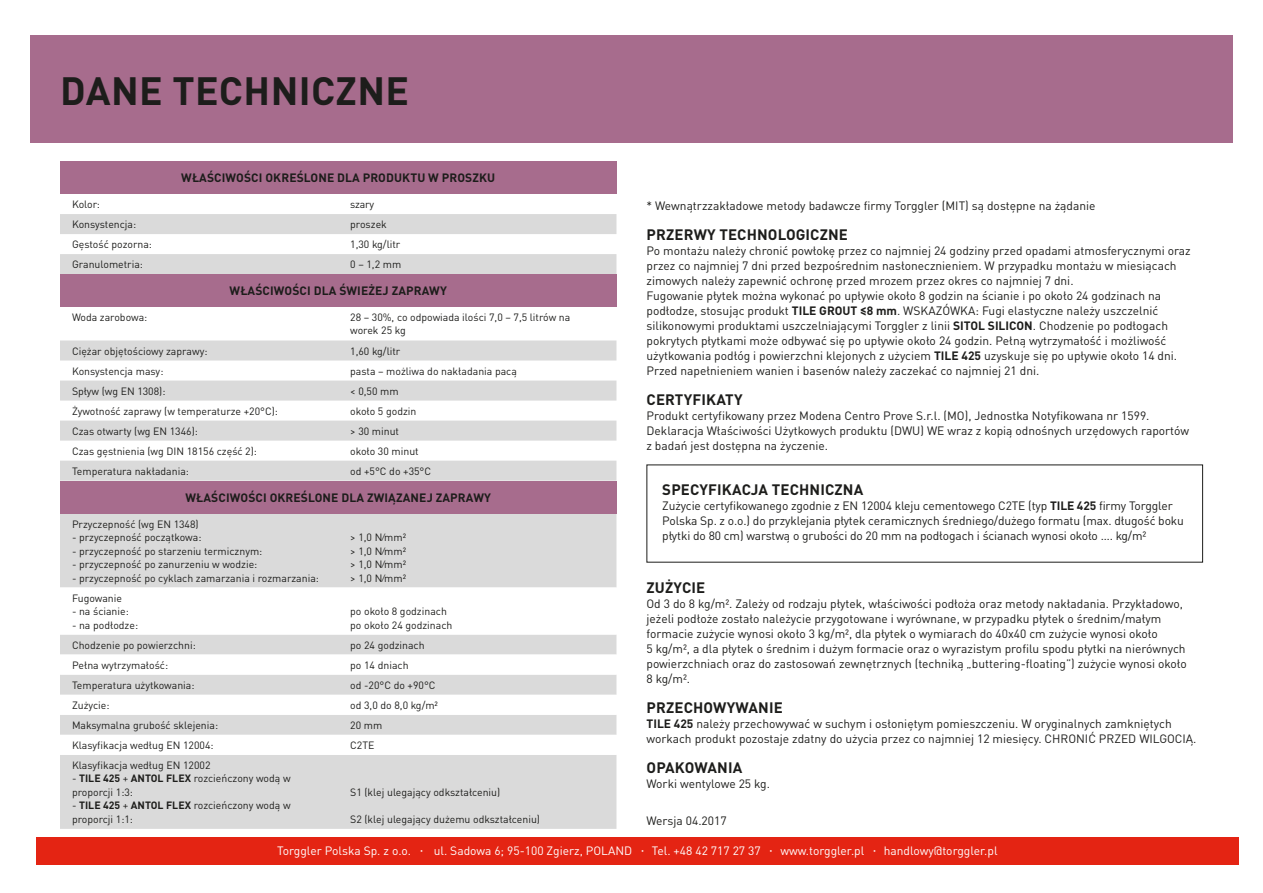
<style>
.page{position:relative;width:1263px;height:893px;background:#fff}
.page>*{position:absolute;margin:0;border:0;box-sizing:border-box;transform-origin:0 0}
.Headline_big{font:700 39px "DIN Pro";letter-spacing:.01em;color:#1d1d1b}
.chapter_headline_all{font:700 15px "DIN Pro";letter-spacing:.01em;color:#1d1d1b}
.Running_copy_no_inde{font:12px/15px "DIN Pro";color:#1d1d1b}
.Running_copy_no_inde-2{font:12px "DIN Pro";color:#fff}
.t1{font:700 12px "DIN Pro";letter-spacing:.01em;color:#1d1d1b}
.table_running{font:10.5px/13.5px "DIN Pro";color:#1d1d1b}
.s1{font-weight:700}
.s2{font-family:"Glober";font-weight:700}
</style>
<div class="page">
<div style="left:36px;top:838px;width:1203px;height:27px;background:#e42413"></div>
<div style="left:30px;top:35px;width:1203px;height:107px;background:#a76c8d"></div>
<svg style="left:60px;top:214px;width:556px;height:60px"></svg>
<svg style="left:60px;top:340px;width:556px;height:141px;fill:#dadada"></svg>
<div style="left:60px;top:513px;width:556px;height:316px;background:#dadada"></div>
<svg style="left:60px;top:587px;width:556px;height:168px"></svg>
<div style="left:60px;top:161px;width:556px;height:33px;background:#a76c8d"></div>
<div style="left:60px;top:274px;width:556px;height:33px;background:#a76c8d"></div>
<div style="left:60px;top:481px;width:556px;height:32px;background:#a76c8d"></div>
<p class="Headline_big" style="left:60px;top:58px;width:350px">DANE TECHNICZNE</p>
<p class="t1" style="left:181px;top:168px;width:315px">WŁAŚCIWOŚCI OKREŚLONE DLA PRODUKTU W PROSZKU</p>
<p class="table_running" style="left:72px;top:196px;width:29px">Kolor:</p>
<p class="table_running" style="left:350px;top:196px;width:25px">szary</p>
<p class="table_running" style="left:72px;top:216px;width:66px">Konsystencja:</p>
<p class="table_running" style="left:350px;top:216px;width:38px">proszek</p>
<p class="table_running" style="left:72px;top:237px;width:82px">Gęstość pozorna:</p>
<p class="table_running" style="left:350px;top:237px;width:52px">1,30 kg/litr</p>
<p class="table_running" style="left:72px;top:257px;width:73px">Granulometria:</p>
<p class="table_running" style="left:350px;top:257px;width:52px">0 – 1,2 mm</p>
<p class="t1" style="left:230px;top:281px;width:219px">WŁAŚCIWOŚCI DLA ŚWIEŻEJ ZAPRAWY</p>
<p class="table_running" style="left:72px;top:309px;width:77px">Woda zarobowa:</p>
<p class="table_running" style="left:350px;top:309px;width:222px">28 – 30%, co odpowiada ilości 7,0 – 7,5 litrów na worek 25 kg</p>
<p class="table_running" style="left:72px;top:343px;width:137px">Ciężar objętościowy zaprawy:</p>
<p class="table_running" style="left:350px;top:343px;width:52px">1,60 kg/litr</p>
<p class="table_running" style="left:72px;top:363px;width:93px">Konsystencja masy:</p>
<p class="table_running" style="left:350px;top:363px;width:168px">pasta – możliwa do nakładania pacą</p>
<p class="table_running" style="left:72px;top:383px;width:95px">Spływ (wg EN 1308):</p>
<p class="table_running" style="left:350px;top:383px;width:50px">&lt; 0,50 mm</p>
<p class="table_running" style="left:72px;top:403px;width:207px">Żywotność zaprawy (w temperaturze +20°C):</p>
<p class="table_running" style="left:350px;top:403px;width:68px">około 5 godzin</p>
<p class="table_running" style="left:72px;top:423px;width:127px">Czas otwarty (wg EN 1346):</p>
<p class="table_running" style="left:350px;top:423px;width:50px">&gt; 30 minut</p>
<p class="table_running" style="left:72px;top:443px;width:187px">Czas gęstnienia (wg DIN 18156 część 2):</p>
<p class="table_running" style="left:350px;top:443px;width:70px">około 30 minut</p>
<p class="table_running" style="left:72px;top:463px;width:118px">Temperatura nakładania:</p>
<p class="table_running" style="left:350px;top:463px;width:82px">od +5°C do +35°C</p>
<p class="t1" style="left:186px;top:487px;width:307px">WŁAŚCIWOŚCI OKREŚLONE DLA ZWIĄZANEJ ZAPRAWY</p>
<p class="table_running" style="left:72px;top:516px;width:128px">Przyczepność (wg EN 1348)</p>
<p class="table_running" style="left:72px;top:529px;width:131px">- przyczepność początkowa:</p>
<p class="table_running" style="left:72px;top:543px;width:192px">- przyczepność po starzeniu termicznym:</p>
<p class="table_running" style="left:72px;top:556px;width:187px">- przyczepność po zanurzeniu w wodzie:</p>
<p class="table_running" style="left:72px;top:570px;width:248px">- przyczepność po cyklach zamarzania i rozmarzania:</p>
<p class="table_running" style="left:72px;top:590px;width:52px">Fugowanie</p>
<p class="table_running" style="left:72px;top:603px;width:58px">- na ścianie:</p>
<p class="table_running" style="left:72px;top:617px;width:68px">- na podłodze:</p>
<p class="table_running" style="left:350px;top:529px;width:57px">&gt; 1,0 N/mm2</p>
<p class="table_running" style="left:350px;top:543px;width:57px">&gt; 1,0 N/mm2</p>
<p class="table_running" style="left:350px;top:556px;width:57px">&gt; 1,0 N/mm2</p>
<p class="table_running" style="left:350px;top:570px;width:57px">&gt; 1,0 N/mm2</p>
<p class="table_running" style="left:350px;top:603px;width:98px">po około 8 godzinach</p>
<p class="table_running" style="left:350px;top:617px;width:104px">po około 24 godzinach</p>
<p class="table_running" style="left:72px;top:637px;width:125px">Chodzenie po powierzchni:</p>
<p class="table_running" style="left:350px;top:637px;width:76px">po 24 godzinach</p>
<p class="table_running" style="left:72px;top:657px;width:98px">Pełna wytrzymałość:</p>
<p class="table_running" style="left:350px;top:657px;width:60px">po 14 dniach</p>
<p class="table_running" style="left:72px;top:677px;width:124px">Temperatura użytkowania:</p>
<p class="table_running" style="left:350px;top:677px;width:87px">od -20°C do +90°C</p>
<p class="table_running" style="left:72px;top:697px;width:39px">Zużycie:</p>
<p class="table_running" style="left:350px;top:697px;width:89px">od 3,0 do 8,0 kg/m2</p>
<p class="table_running" style="left:72px;top:717px;width:148px">Maksymalna grubość sklejenia:</p>
<p class="table_running" style="left:350px;top:717px;width:34px">20 mm</p>
<p class="table_running" style="left:72px;top:737px;width:143px">Klasyfikacja według EN 12004:</p>
<p class="table_running" style="left:350px;top:737px;width:26px">C2TE</p>
<p class="table_running" style="left:72px;top:757px;width:140px">Klasyfikacja według EN 12002</p>
<p class="table_running" style="left:72px;top:771px;width:220px">- <span class="s1">TILE 425</span> + <span class="s1">ANTOL FLEX</span> rozcieńczony wodą w proporcji 1:3:</p>
<p class="table_running" style="left:72px;top:798px;width:220px">- <span class="s1">TILE 425</span> + <span class="s1">ANTOL FLEX</span> rozcieńczony wodą w proporcji 1:1:</p>
<p class="table_running" style="left:350px;top:784px;width:152px">S1 (klej ulegający odkształceniu)</p>
<p class="table_running" style="left:350px;top:811px;width:191px">S2 (klej ulegający dużemu odkształceniu)</p>
<p class="Running_copy_no_inde" style="left:646px;top:197px;width:451px">* Wewnątrzzakładowe metody badawcze firmy Torggler (MIT) są dostępne na żądanie</p>
<p class="chapter_headline_all" style="left:646px;top:222px;width:203px">PRZERWY TECHNOLOGICZNE</p>
<p class="Running_copy_no_inde" style="left:646px;top:242px;width:546px">Po montażu należy chronić powłokę przez co najmniej 24 godziny przed opadami atmosferycznymi oraz przez co najmniej 7 dni przed bezpośrednim nasłonecznieniem. W przypadku montażu w miesiącach zimowych należy zapewnić ochronę przed mrozem przez okres co najmniej 7 dni.</p>
<p class="Running_copy_no_inde" style="left:646px;top:287px;width:532px">Fugowanie płytek można wykonać po upływie około 8 godzin na ścianie i po około 24 godzinach na podłodze, stosując produkt <span class="s1">TILE GROUT ≤8 mm</span>. WSKAZÓWKA: Fugi elastyczne należy uszczelnić silikonowymi produktami uszczelniającymi Torggler z linii <span class="s1">SITOL SILICON</span>. Chodzenie po podłogach pokrytych płytkami może odbywać się po upływie około 24 godzin. Pełną wytrzymałość i możliwość użytkowania podłóg i powierzchni klejonych z użyciem <span class="s1">TILE 425</span> uzyskuje się po upływie około 14 dni.<br>Przed napełnieniem wanien i basenów należy zaczekać co najmniej 21 dni.</p>
<p class="Running_copy_no_inde" style="left:646px;top:407px;width:504px">Produkt certyfikowany przez Modena Centro Prove S.r.l. (MO), Jednostka Notyfikowana nr 1599.</p>
<p class="Running_copy_no_inde" style="left:646px;top:422px;width:544px">Deklaracja Właściwości Użytkowych produktu (DWU) WE wraz z kopią odnośnych urzędowych raportów z badań jest dostępna na życzenie.</p>
<p class="chapter_headline_all" style="left:646px;top:387px;width:98px">CERTYFIKATY</p>
<p class="chapter_headline_all" style="left:662px;top:477px;width:202px">SPECYFIKACJA TECHNICZNA</p>
<p class="Running_copy_no_inde" style="left:662px;top:497px;width:523px">Zużycie certyfikowanego zgodnie z EN 12004 kleju cementowego C2TE (typ <span class="s1">TILE 425</span> firmy Torggler<br>Polska Sp. z o.o.) do przyklejania płytek ceramicznych średniego/dużego formatu (max. długość boku płytki do 80 cm) warstwą o grubości do 20 mm na podłogach i ścianach wynosi około …. kg/m2</p>
<p class="chapter_headline_all" style="left:646px;top:575px;width:60px">ZUŻYCIE</p>
<p class="Running_copy_no_inde" style="left:646px;top:594px;width:542px">Od 3 do 8 kg/m2. Zależy od rodzaju płytek, właściwości podłoża oraz metody nakładania. Przykładowo, jeżeli podłoże zostało należycie przygotowane i wyrównane, w przypadku płytek o średnim/małym formacie zużycie wynosi około 3 kg/m2, dla płytek o wymiarach do 40x40 cm zużycie wynosi około<br>5 kg/m2, a dla płytek o średnim i dużym formacie oraz o wyrazistym profilu spodu płytki na nierównych powierzchniach oraz do zastosowań zewnętrznych (techniką „buttering-floating”) zużycie wynosi około 8 kg/m2.</p>
<p class="Running_copy_no_inde" style="left:646px;top:714px;width:551px"><span class="s1">TILE 425</span> należy przechowywać w suchym i osłoniętym pomieszczeniu. W oryginalnych zamkniętych workach produkt pozostaje zdatny do użycia przez co najmniej 12 miesięcy. CHRONIĆ PRZED WILGOCIĄ.</p>
<p class="Running_copy_no_inde" style="left:646px;top:774px;width:125px">Worki wentylowe 25 kg.</p>
<p class="Running_copy_no_inde" style="left:646px;top:812px;width:82px">Wersja 04.2017</p>
<p class="chapter_headline_all" style="left:646px;top:695px;width:138px">PRZECHOWYWANIE</p>
<p class="chapter_headline_all" style="left:646px;top:755px;width:97px">OPAKOWANIA</p>
<p class="Running_copy_no_inde-2" style="left:277px;top:841px;width:722px">Torggler Polska Sp. z o.o. <span class="s2">∙</span> ul. Sadowa 6; 95-100 Zgierz, POLAND <span class="s2">∙</span> Tel. +48 42 717 27 37 <span class="s2">∙</span> www.torggler.pl <span class="s2">∙</span> handlowy@torggler.pl</p>
</div>
